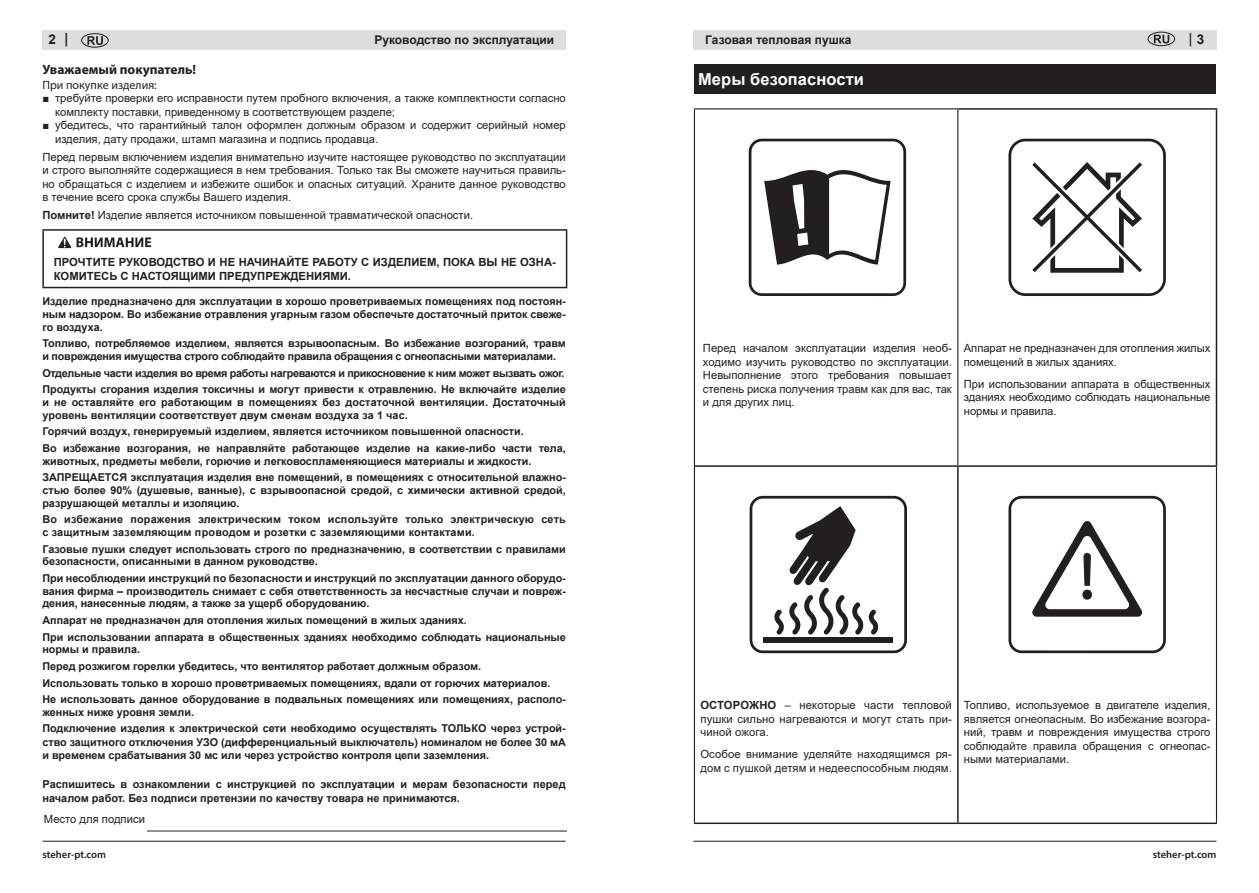
<style>
.page{position:relative;width:1259px;height:893px;background:#fff}
.page>*{position:absolute;margin:0;border:0;box-sizing:border-box;transform-origin:0 0}
.PosleSpis{font:700 16.5px "Arial";letter-spacing:.005em;color:#fff}
.t1{font:700 13.5px "Myriad Pro";color:#231f20}
.t2{font:700 13.5px "Arial";color:#231f20}
.t3{font:600 13.5px "Myriad Pro";color:#231f20}
.t4{font:700 12px "Arial";color:#231f20}
.t5{font:12px "Myriad Pro";color:#231f20}
.PosleSpis_copy_3{font:11.25px/13.5px "Arial";color:#231f20;text-align:justify}
.PosleSpis-2{font:700 11.25px/14.4px "Arial";color:#231f20}
.PosleSpis-3{font:11.25px "Arial";color:#231f20}
.Spisok_strelki_copy{font:11.25px "Arial";color:#231f20}
.PosleSpis-4{font:700 10.95px/13.5px "Arial";color:#231f20}
.PosleSpis-5{font:700 10.8px/12.8px "Arial";color:#231f20;text-align:justify}
.PosleSpis-6{font:700 10.8px/12.8px "Arial";letter-spacing:-.02em;color:#231f20}
.PosleSpis-7{font:700 10.8px/12.8px "Arial";letter-spacing:.02em;color:#231f20}
.PosleSpis-8{font:700 10.8px "Arial";letter-spacing:-.03em;color:#231f20}
.t6{font:600 10.5px "Myriad Pro";color:#231f20}
.s1{font-family:"Myriad Pro"}
.s2{font-family:"Arial";font-weight:700}
.s3{font-family:"Times New Roman"}
.s4{font-weight:700}
</style>
<div class="page">
<div style="left:693px;top:30px;width:523px;height:20px;background:#dcdddf"></div>
<div style="left:43px;top:30px;width:523px;height:20px;background:#dcdddf"></div>
<hr style="left:693px;top:841px;width:523px;height:1px;background:#231f20">
<hr style="left:43px;top:841px;width:523px;height:1px;background:#231f20">
<svg style="left:1153px;top:35px;width:16px;height:8px"></svg>
<div style="left:1147px;top:32px;width:28px;height:14px;border:1px solid #231f20;border-radius:50%"></div>
<svg style="left:87px;top:36px;width:16px;height:9px"></svg>
<div style="left:81px;top:33px;width:27px;height:15px;border:1px solid #231f20;border-radius:50%"></div>
<hr style="left:42px;top:229px;width:525px;height:2px;background:#231f20">
<hr style="left:42px;top:231px;width:2px;height:56px;background:#231f20">
<hr style="left:566px;top:231px;width:1px;height:56px;background:#231f20">
<hr style="left:42px;top:287px;width:525px;height:1px;background:#231f20">
<svg style="left:58px;top:236px;width:13px;height:12px"></svg>
<svg style="left:77px;top:237px;width:74px;height:10px"></svg>
<hr style="left:147px;top:831px;width:420px;height:1px;background:#231f20">
<div style="left:694px;top:65px;width:521px;height:29px;background:#231f20"></div>
<hr style="left:958px;top:108px;width:259px;height:2px;background:#231f20">
<hr style="left:1215px;top:110px;width:2px;height:355px;background:#231f20">
<hr style="left:695px;top:465px;width:263px;height:2px;background:#231f20">
<hr style="left:958px;top:465px;width:259px;height:2px;background:#231f20">
<hr style="left:957px;top:467px;width:1px;height:355px;background:#231f20">
<hr style="left:694px;top:822px;width:264px;height:2px;background:#231f20">
<hr style="left:958px;top:822px;width:259px;height:2px;background:#231f20">
<hr style="left:694px;top:108px;width:264px;height:1px;background:#231f20">
<hr style="left:694px;top:109px;width:1px;height:357px;background:#231f20">
<hr style="left:957px;top:109px;width:1px;height:356px;background:#231f20">
<hr style="left:694px;top:466px;width:1px;height:356px;background:#231f20">
<hr style="left:1216px;top:467px;width:1px;height:355px;background:#231f20">
<div style="left:748px;top:139px;width:158px;height:157px;border:3px solid #231f20;border-radius:12px"></div>
<svg style="left:764px;top:170px;width:126px;height:95px"></svg>
<div style="left:1008px;top:139px;width:157px;height:157px;border:3px solid #231f20;border-radius:15px"></div>
<svg style="left:1032px;top:162px;width:110px;height:111px"></svg>
<div style="left:749px;top:496px;width:158px;height:157px;border:3px solid #231f20;border-radius:12px"></div>
<div style="left:763px;top:637px;width:130px;height:6px;background:#231f20"></div>
<svg style="left:774px;top:506px;width:104px;height:129px"></svg>
<svg style="left:1032px;top:521px;width:110px;height:96px"></svg>
<div style="left:1008px;top:496px;width:157px;height:157px;border:3px solid #231f20;border-radius:12px"></div>
<p class="t2" style="left:48px;top:30px;width:21px">2 <span class="s1">|</span></p>
<p class="t3" style="left:1189px;top:30px;width:17px">| <span class="s2">3</span></p>
<p class="t1" style="left:42px;top:61px;width:155px">Уважаемый покупатель!</p>
<p class="t5" style="left:42px;top:77px;width:116px">При покупке изделия:</p>
<p class="PosleSpis_copy_3" style="left:55px;top:92px;width:512px;text-indent:-13px"><span class="s3">■</span> требуйте проверки его исправности путем пробного включения, а также комплектности согласно комплекту поставки, приведенному в соответствующем разделе;</p>
<p class="PosleSpis_copy_3" style="left:55px;top:119px;width:512px;text-indent:-13px"><span class="s3">■</span> убедитесь, что гарантийный талон оформлен должным образом и содержит серийный номер изделия, дату продажи, штамп магазина и подпись продавца.</p>
<p class="PosleSpis_copy_3" style="left:42px;top:150px;width:525px">Перед первым включением изделия внимательно изучите настоящее руководство по эксплуатации и строго выполняйте содержащиеся в нем требования. Только так Вы сможете научиться правиль&shy;но обращаться с изделием и избежите ошибок и опасных ситуаций. Храните данное руководство в течение всего срока службы Вашего изделия.</p>
<p class="PosleSpis-3" style="left:42px;top:207px;width:432px"><span class="s4">Помните!</span> Изделие является источником повышенной травматической опасности.</p>
<p class="PosleSpis-2" style="left:54px;top:255px;width:504px">ПРОЧТИТЕ РУКОВОДСТВО И НЕ НАЧИНАЙТЕ РАБОТУ С ИЗДЕЛИЕМ, ПОКА ВЫ НЕ ОЗНА-<br>КОМИТЕСЬ С НАСТОЯЩИМИ ПРЕДУПРЕЖДЕНИЯМИ.</p>
<p class="PosleSpis-5" style="left:42px;top:295px;width:525px">Изделие предназначено для эксплуатации в хорошо проветриваемых помещениях под постоян&shy;ным надзором. Во избежание отравления угарным газом обеспечьте достаточный приток свеже&shy;го воздуха.</p>
<p class="PosleSpis-6" style="left:42px;top:337px;width:525px">Топливо, потребляемое изделием, является взрывоопасным. Во избежание возгораний, травм и повреждения имущества строго соблюдайте правила обращения с огнеопасными материалами.</p>
<p class="PosleSpis-8" style="left:42px;top:365px;width:523px">Отдельные части изделия во время работы нагреваются и прикосновение к ним может вызвать ожог.</p>
<p class="PosleSpis-5" style="left:42px;top:383px;width:525px">Продукты сгорания изделия токсичны и могут привести к отравлению. Не включайте изделие и не оставляйте его работающим в помещениях без достаточной вентиляции. Достаточный уровень вентиляции соответствует двум сменам воздуха за 1 час.</p>
<p class="PosleSpis-5" style="left:42px;top:425px;width:483px">Горячий воздух, генерируемый изделием, является источником повышенной опасности.</p>
<p class="PosleSpis-5" style="left:42px;top:442px;width:525px">Во избежание возгорания, не направляйте работающее изделие на какие-либо части тела, животных, предметы мебели, горючие и легковоспламеняющиеся материалы и жидкости.</p>
<p class="PosleSpis-5" style="left:42px;top:471px;width:525px">ЗАПРЕЩАЕТСЯ эксплуатация изделия вне помещений, в помещениях с относительной влажно&shy;стью более 90% (душевые, ванные), с взрывоопасной средой, с химически активной средой, разрушающей металлы и изоляцию.</p>
<p class="PosleSpis-7" style="left:42px;top:513px;width:525px">Во избежание поражения электрическим током используйте только электрическую сеть с защитным заземляющим проводом и розетки с заземляющими контактами.</p>
<p class="PosleSpis-5" style="left:42px;top:543px;width:525px">Газовые пушки следует использовать строго по предназначению, в соответствии с правилами безопасности, описанными в данном руководстве.</p>
<p class="PosleSpis-5" style="left:42px;top:572px;width:525px">При несоблюдении инструкций по безопасности и инструкций по эксплуатации данного оборудо&shy;вания фирма – производитель снимает с себя ответственность за несчастные случаи и повреж&shy;дения, нанесенные людям, а также за ущерб оборудованию.</p>
<p class="PosleSpis-5" style="left:42px;top:614px;width:426px">Аппарат не предназначен для отопления жилых помещений в жилых зданиях.</p>
<p class="PosleSpis-5" style="left:42px;top:631px;width:525px">При использовании аппарата в общественных зданиях необходимо соблюдать национальные нормы и правила.</p>
<p class="PosleSpis-5" style="left:42px;top:660px;width:440px">Перед розжигом горелки убедитесь, что вентилятор работает должным образом.</p>
<p class="PosleSpis-5" style="left:42px;top:676px;width:509px">Использовать только в хорошо проветриваемых помещениях, вдали от горючих материалов.</p>
<p class="PosleSpis-5" style="left:42px;top:693px;width:525px">Не использовать данное оборудование в подвальных помещениях или помещениях, располо&shy;женных ниже уровня земли.</p>
<p class="PosleSpis-5" style="left:42px;top:722px;width:525px;line-height:13.2px">Подключение изделия к электрической сети необходимо осуществлять ТОЛЬКО через устрой&shy;ство защитного отключения УЗО (дифференциальный выключатель) номиналом не более 30 мА и временем срабатывания 30 мс или через устройство контроля цепи заземления.</p>
<p class="PosleSpis-4" style="left:43px;top:778px;width:524px">Распишитесь в ознакомлении с инструкцией по эксплуатации и мерам безопасности перед началом работ. Без подписи претензии по качеству товара не принимаются.</p>
<p class="Spisok_strelki_copy" style="left:44px;top:811px;width:103px">Место для подписи</p>
<p class="t4" style="left:374px;top:31px;width:181px">Руководство по эксплуатации</p>
<p class="t4" style="left:705px;top:31px;width:148px">Газовая тепловая пушка</p>
<p class="PosleSpis" style="left:698px;top:68px;width:167px">Меры безопасности</p>
<p class="PosleSpis_copy_3" style="left:703px;top:341px;width:250px">Перед началом эксплуатации изделия необ&shy;ходимо изучить руководство по эксплуатации.<br>Невыполнение этого требования повышает степень риска получения травм как для вас, так и для других лиц.</p>
<p class="PosleSpis_copy_3" style="left:964px;top:341px;width:248px">Аппарат не предназначен для отопления жилых помещений в жилых зданиях.</p>
<p class="PosleSpis_copy_3" style="left:964px;top:377px;width:248px">При использовании аппарата в общественных зданиях необходимо соблюдать национальные нормы и правила.</p>
<p class="PosleSpis_copy_3" style="left:700px;top:698px;width:253px"><span class="s4">ОСТОРОЖНО</span> – некоторые части тепловой пушки сильно нагреваются и могут стать при&shy;чиной ожога.</p>
<p class="PosleSpis_copy_3" style="left:700px;top:747px;width:253px">Особое внимание уделяйте находящимся ря&shy;дом с пушкой детям и недееспособным людям.</p>
<p class="PosleSpis_copy_3" style="left:964px;top:698px;width:248px">Топливо, используемое в двигателе изделия, является огнеопасным. Во избежание возгора&shy;ний, травм и повреждения имущества строго соблюдайте правила обращения с огнеопас&shy;ными материалами.</p>
<p class="t6" style="left:43px;top:847px;width:65px">steher-pt.com</p>
<p class="t6" style="left:1153px;top:847px;width:65px">steher-pt.com</p>
</div>
